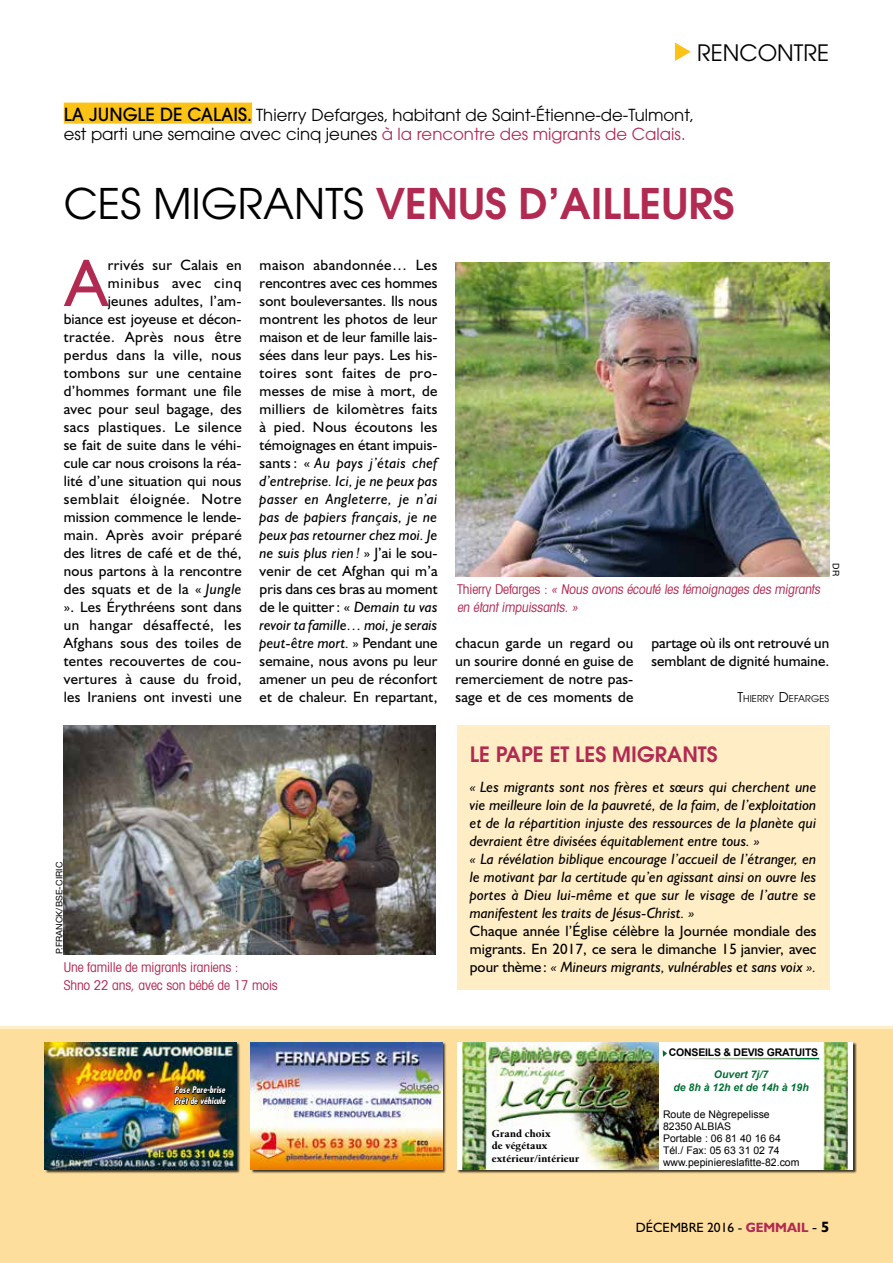
<style>
.page{position:relative;width:893px;height:1263px;background:#fff}
.page>*{position:absolute;margin:0;border:0;box-sizing:border-box;transform-origin:0 0}
.t1{font:67.65px "Humanist 521 BT";color:#b12a52}
.t2{font:600 42px "Avant Garde";color:#b12a52}
.t3{font:22.5px "Avant Garde";color:#000}
.t4{font:600 21px "Avant Garde";color:#b12a52}
.t5{font:16.5px/19.5px "Avant Garde";color:#000}
.t6{font:15px/18px "Humanist 521 BT";letter-spacing:.015em;color:#000;text-align:justify}
.t7{font:italic 15px/18px "Humanist 521 BT";color:#000}
.t8{font:condensed 13.5px/18px "Avant Garde";letter-spacing:-.01em;color:#b12a52}
.t9{font:13.5px "Humanist 521 BT";color:#000}
.t10{font:10.5px/12px "Arial";color:#000}
.t11{font:700 10.5px/12.6px "Birka";color:#000}
.t12{font:italic 700 10.5px/12.6px "Arial";color:#006e33;text-align:center}
.t13{font:700 10.5px "Arial";letter-spacing:-.02em;color:#000}
.t14{font:9.45px "Avant Garde";letter-spacing:.01em;color:#000}
.t15{font:italic 700 condensed 9px/10.8px "Futura";color:#fff}
.t16{font:9px "Helvetica Neue";letter-spacing:.01em;color:#000}
.s1{font-weight:500;font-size:18px}
.s2{color:#b12a52}
.s3{font-weight:400;color:#000}
.s4{font-style:italic}
.s5{font-size:13.5px}
.s6{font-style:normal}
.s7{font-weight:700;color:#b12a52}
.s8{font-size:15px}
.s9{font-weight:700;font-size:15px}
</style>
<div class="page">
<div style="left:64px;top:103px;width:188px;height:21px;background:#fcc216"></div>
<svg style="left:675px;top:43px;width:16px;height:18px"></svg>
<img style="left:455px;top:262px;width:374px;height:314px">
<div style="left:457px;top:725px;width:372px;height:265px;background:#ffedc6"></div>
<img style="left:64px;top:725px;width:372px;height:229px">
<div style="left:0;top:1029px;width:893px;height:234px;background:#fede9d"></div>
<div style="left:251px;top:1042px;width:195px;height:131px;background:#000;opacity:.75"></div>
<img style="left:251px;top:1042px;width:191px;height:128px">
<div style="left:457px;top:1042px;width:400px;height:131px;background:#000;opacity:.75"></div>
<div style="left:457px;top:1042px;width:396px;height:128px;background:#fff"></div>
<img style="left:463px;top:1042px;width:195px;height:128px">
<img style="left:824px;top:1042px;width:24px;height:128px">
<svg style="left:663px;top:1050px;width:4px;height:7px"></svg>
<div style="left:45px;top:1042px;width:195px;height:131px;background:#000;opacity:.75"></div>
<img style="left:45px;top:1042px;width:191px;height:128px">
<svg style="left:174px;top:1083px;width:53px;height:29px;background:#4a3c11"></svg>
<h3 class="t3" style="left:697px;top:39px;width:134px">RENCONTRE</h3>
<p class="t5" style="left:64px;top:105px;width:632px"><span class="s1">LA JUNGLE DE CALAIS.</span> Thierry Defarges, habitant de Saint-Étienne-de-Tulmont, est parti une semaine avec cinq jeunes <span class="s2">à la rencontre des migrants de Calais.</span></p>
<h2 class="t2" style="left:64px;top:177px;width:672px"><span class="s3">CES MIGRANTS</span> VENUS D’AILLEURS</h2>
<p class="t6" style="left:64px;top:256px;width:179px;text-align:right">rrivés sur Calais en minibus avec cinq<br>jeunes adultes, l’am-<br>biance est joyeuse et décon&shy;tractée. Après nous être perdus dans la ville, nous tombons sur une centaine d’hommes formant une file avec pour seul bagage, des sacs plastiques. Le silence se fait de suite dans le véhi&shy;cule car nous croisons la réa&shy;lité d’une situation qui nous semblait éloignée. Notre mission commence le lende&shy;main. Après avoir préparé des litres de café et de thé, nous partons à la rencontre des squats et de la « <span class="s4">Jungle </span>». Les Érythréens sont dans un hangar désaffecté, les<br>Afghans sous des toiles de tentes recouvertes de cou&shy;vertures à cause du froid, les Iraniens ont investi une</p>
<p class="t6" style="left:260px;top:256px;width:179px">maison abandonnée… Les rencontres avec ces hommes sont bouleversantes. Ils nous montrent les photos de leur maison et de leur famille lais&shy;sées dans leur pays. Les his&shy;toires sont faites de pro&shy;messes de mise à mort, de milliers de kilomètres faits à pied. Nous écoutons les témoignages en étant impuis&shy;sants: « <span class="s4">Au pays j’étais chef d’entreprise. Ici, je ne peux pas passer en Angleterre, je n’ai pas de papiers français, je ne peux pas retourner chez moi. Je ne suis plus rien !</span> » J’ai le sou&shy;venir de cet Afghan qui m’a pris dans ces bras au moment de le quitter: « <span class="s4">Demain tu vas revoir ta famille… moi, je serais peut-être mort.</span> » Pendant une semaine, nous avons pu leur amener un peu de réconfort et de chaleur. En repartant,</p>
<h1 class="t1" style="left:65px;top:241px;width:44px">A</h1>
<p class="t16" style="left:54px;top:954px;width:94px;rotate:-90deg">P.FRANCK/BSE-CIRIC</p>
<p class="t8" style="left:457px;top:580px;width:367px">T h i e r ry D efa rg e s : « Nous avons écouté les témoignages des migrants en étant impuissants. »</p>
<p class="t16" style="left:841px;top:563px;width:14px;rotate:90deg">DR</p>
<p class="t6" style="left:455px;top:634px;width:179px">chacun garde un regard ou un sourire donné en guise de remerciement de notre pas&shy;sage et de ces moments de</p>
<p class="t6" style="left:651px;top:634px;width:179px">partage où ils ont retrouvé un semblant de dignité humaine.</p>
<p class="t14" style="left:737px;top:693px;width:93px"><span class="s5">T</span>HIERRY <span class="s5">D</span>EFARGES</p>
<h3 class="t4" style="left:470px;top:741px;width:249px">LE PAPE ET LES MIGRANTS</h3>
<p class="t7" style="left:470px;top:778px;width:348px">« Les migrants sont nos frères et sœurs qui cherchent une vie meilleure loin de la pauvreté, de la faim, de l’exploitation et de la répartition injuste des ressources de la planète qui devraient être divisées équitablement entre tous. »<br>« La révélation biblique encourage l’accueil de l’étranger, en le motivant par la certitude qu’en agissant ainsi on ouvre les portes à Dieu lui-même et que sur le visage de l’autre se manifestent les traits de Jésus-Christ. »</p>
<p class="t6" style="left:470px;top:922px;width:348px">Chaque année l’Église célèbre la Journée mondiale des migrants. En 2017, ce sera le dimanche 15 janvier, avec</p>
<p class="t8" style="left:64px;top:958px;width:176px">Une famille de migrants iraniens :</p>
<p class="t7" style="left:470px;top:958px;width:348px"><span class="s6">pour thème :</span> « Mineurs migrants, vulnérables et sans voix ».</p>
<p class="t8" style="left:64px;top:976px;width:216px">Shno 22 ans, avec son bébé de 17 mois</p>
<p class="t15" style="left:174px;top:1085px;width:53px">Pose Pare-brise<br>Prêt de véhicule</p>
<p class="t11" style="left:492px;top:1127px;width:89px">Grand choix<br>de végétaux extérieur/intérieur</p>
<p class="t13" style="left:669px;top:1045px;width:151px">CONSEILS &amp; DEVIS GRATUITS</p>
<p class="t12" style="left:673px;top:1069px;width:137px">Ouvert 7j/7<br>de 8h à 12h et de 14h à 19h</p>
<p class="t10" style="left:663px;top:1108px;width:138px">Route de Nègrepelisse<br>82350 ALBIAS<br>Portable : 06 81 40 16 64<br>Tél./ Fax: 05 63 31 02 74 www.pepiniereslafitte-82.com</p>
<p class="t9" style="left:636px;top:1219px;width:195px">décem bre 2016 - <span class="s7">GEMMAIL</span> <span class="s8">-</span> <span class="s9">5</span></p>
</div>
